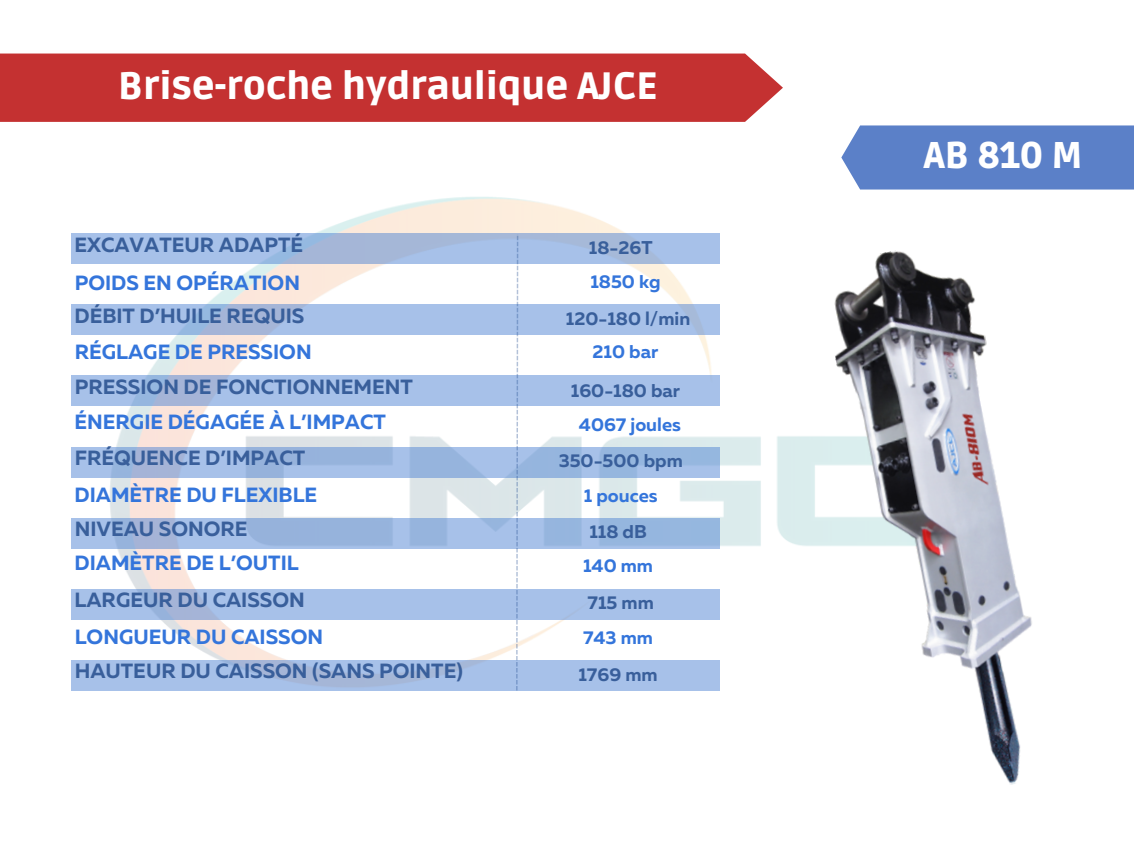
<style>
.page{position:relative;width:1134px;height:851px;background:#fff}
.page>*{position:absolute;margin:0;border:0;box-sizing:border-box;transform-origin:0 0}
.t1{font:900 38px "Ruda";color:#fff}
.t2{font:900 37px "Ruda";color:#fff}
.t3{font:700 20.6px "Muller";color:#395f9b}
.t4{font:700 20.6px "Muller";color:#3475db}
.t5{font:700 18.4px "Muller";color:#395f9b}
.t6{font:700 18.4px "Muller";color:#3475db}
</style>
<div class="page">
<img style="left:71px;top:189px;width:1045px;height:502px">
<div style="left:0;top:54px;width:783px;height:68px;background:#c43131"></div>
<div style="left:841px;top:125px;width:293px;height:64px;background:#5b80c8"></div>
<svg style="left:71px;top:659px;width:649px;height:31px;background:#a9c1e6"></svg>
<div style="left:71px;top:233px;width:649px;height:31px;background:linear-gradient(to right,#a5bfe6,#a6bde0)"></div>
<svg style="left:71px;top:375px;width:649px;height:31px;background:#a6bfe7"></svg>
<svg style="left:71px;top:304px;width:649px;height:31px;background:#a6bfe6"></svg>
<div style="left:71px;top:446px;width:649px;height:31px;background:linear-gradient(to right,#a3bae1,#99b9e2)"></div>
<div style="left:71px;top:517px;width:649px;height:31px;background:linear-gradient(to right,#a3bae1,#98b8e1)"></div>
<svg style="left:71px;top:588px;width:649px;height:31px;background:#a9c1e8"></svg>
<svg style="left:516px;top:234px;width:2px;height:456px"></svg>
<img style="left:818px;top:237px;width:250px;height:548px">
<h2 class="t1" style="left:118px;top:64px;width:541px">Brise-roche hydraulique AJCE</h2>
<h4 class="t3" style="left:75px;top:236px;width:230px">EXCAVATEUR ADAPTÉ</h4>
<p class="t4" style="left:75px;top:274px;width:227px">POIDS EN OPÉRATION</p>
<h3 class="t3" style="left:75px;top:307px;width:231px">DÉBIT D’HUILE REQUIS</h3>
<h3 class="t4" style="left:75px;top:343px;width:239px">RÉGLAGE DE PRESSION</h3>
<p class="t3" style="left:75px;top:378px;width:340px">PRESSION DE FONCTIONNEMENT</p>
<p class="t4" style="left:75px;top:413px;width:313px">ÉNERGIE DÉGAGÉE À L’IMPACT</p>
<h3 class="t3" style="left:75px;top:449px;width:232px">FRÉQUENCE D’IMPACT</h3>
<h3 class="t4" style="left:75px;top:486px;width:244px">DIAMÈTRE DU FLEXIBLE</h3>
<p class="t3" style="left:75px;top:520px;width:174px">NIVEAU SONORE</p>
<p class="t4" style="left:75px;top:553px;width:226px">DIAMÈTRE DE L’OUTIL</p>
<h3 class="t3" style="left:75px;top:591px;width:232px">LARGEUR DU CAISSON</h3>
<h3 class="t4" style="left:75px;top:627px;width:250px">LONGUEUR DU CAISSON</h3>
<h3 class="t3" style="left:75px;top:662px;width:390px">HAUTEUR DU CAISSON (SANS POINTE)</h3>
<p class="t5" style="left:589px;top:240px;width:65px">18-26T</p>
<h3 class="t6" style="left:590px;top:273px;width:72px">1850 kg</h3>
<h3 class="t5" style="left:566px;top:310px;width:126px">120-180 l/min</h3>
<p class="t6" style="left:593px;top:344px;width:67px">210 bar</p>
<p class="t5" style="left:571px;top:383px;width:111px">160-180 bar</p>
<p class="t6" style="left:579px;top:416px;width:104px">4067 joules</p>
<h3 class="t5" style="left:559px;top:453px;width:126px">350-500 bpm</h3>
<h3 class="t6" style="left:584px;top:488px;width:76px">1 pouces</h3>
<p class="t5" style="left:589px;top:523px;width:59px">118 dB</p>
<h3 class="t6" style="left:583px;top:558px;width:72px">140 mm</h3>
<h3 class="t5" style="left:588px;top:594px;width:68px">715 mm</h3>
<p class="t6" style="left:583px;top:630px;width:72px">743 mm</p>
<p class="t5" style="left:578px;top:667px;width:81px">1769 mm</p>
<h1 class="t2" style="left:924px;top:134px;width:161px">AB 810 M</h1>
</div>
